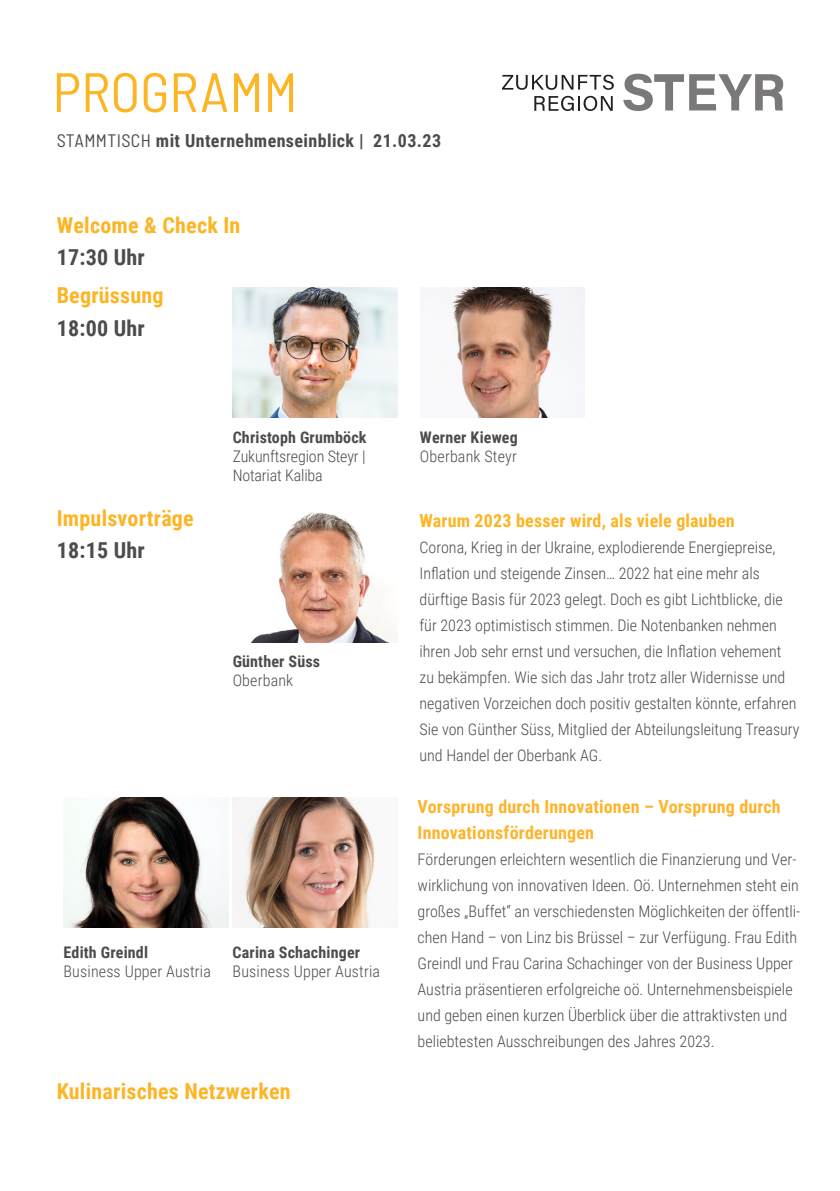
<style>
.page{position:relative;width:840px;height:1191px;background:#fff}
.page>*{position:absolute;margin:0;border:0;box-sizing:border-box;transform-origin:0 0}
.t1{font:semi-condensed 55.2px "Barlow";color:#fcb525}
.t2{font:700 22px "Roboto Condensed";letter-spacing:.01em;color:#fcb525}
.t3{font:700 22px "Roboto Condensed";letter-spacing:.01em;color:#4b4c4d}
.ZRS_Flieißtext_Headl{font:700 18px/26px "Roboto Condensed";letter-spacing:.01em;color:#fcb52c}
.t4{font:700 18px "Roboto Condensed";letter-spacing:.02em;color:#4b4c4d}
.ZRS_Flieißtext_Headl-2{font:700 18px "Roboto Condensed";letter-spacing:.01em;color:#fcb525}
.ZRS_Flieißtext_Headl-3{font:300 16px/26px "Roboto Condensed";color:#4b4c4d}
.ZRS_Fließtext{font:700 16px "Roboto Condensed";letter-spacing:.01em;color:#4b4c4d}
.ZRS_Fließtext-2{font:300 16px "Roboto Condensed";letter-spacing:.01em;color:#4b4c4d}
.ZRS_Fließtext-3{font:300 16px "Roboto Condensed";letter-spacing:-.01em;color:#4b4c4d}
.s1{font-family:"Barlow";font-weight:400;font-stretch:semi-condensed}
</style>
<div class="page">
<svg style="left:502px;top:75px;width:111px;height:15px"></svg>
<svg style="left:534px;top:96px;width:78px;height:15px"></svg>
<svg style="left:623px;top:74px;width:159px;height:37px"></svg>
<img style="left:251px;top:512px;width:146px;height:130px">
<img style="left:452px;top:288px;width:132px;height:130px">
<img style="left:232px;top:288px;width:165px;height:130px">
<img style="left:232px;top:797px;width:143px;height:130px">
<img style="left:63px;top:797px;width:165px;height:130px">
<p class="t1" style="left:52px;top:58px;width:246px">PROGRAMM</p>
<p class="t4" style="left:57px;top:128px;width:386px"><span class="s1">STAMMTISCH</span> mit Unternehmenseinblick | 21.03.23</p>
<p class="t2" style="left:57px;top:210px;width:185px">Welcome &amp; Check In</p>
<p class="t3" style="left:57px;top:242px;width:90px">17:30 Uhr</p>
<p class="t2" style="left:57px;top:280px;width:108px">Begrüssung</p>
<p class="t3" style="left:57px;top:312px;width:90px">18:00 Uhr</p>
<p class="t2" style="left:57px;top:503px;width:138px">Impulsvorträge</p>
<p class="t3" style="left:57px;top:535px;width:90px">18:15 Uhr</p>
<p class="ZRS_Fließtext" style="left:232px;top:426px;width:135px">Christoph Grumböck</p>
<p class="ZRS_Fließtext-3" style="left:232px;top:445px;width:134px">Zukunftsregion Steyr |</p>
<p class="ZRS_Fließtext-3" style="left:232px;top:464px;width:91px">Notariat Kaliba</p>
<p class="ZRS_Fließtext" style="left:232px;top:649px;width:89px">Günther Süss</p>
<p class="ZRS_Fließtext-2" style="left:232px;top:669px;width:62px">Oberbank</p>
<p class="ZRS_Fließtext" style="left:63px;top:940px;width:86px">Edith Greindl</p>
<p class="ZRS_Fließtext-2" style="left:63px;top:960px;width:149px">Business Upper Austria</p>
<p class="ZRS_Fließtext" style="left:232px;top:940px;width:129px">Carina Schachinger</p>
<p class="ZRS_Fließtext-2" style="left:232px;top:960px;width:149px">Business Upper Austria</p>
<p class="t2" style="left:57px;top:1075px;width:235px">Kulinarisches Netzwerken</p>
<p class="ZRS_Fließtext" style="left:420px;top:426px;width:99px">Werner Kieweg</p>
<p class="ZRS_Fließtext-2" style="left:420px;top:445px;width:98px">Oberbank Steyr</p>
<p class="ZRS_Flieißtext_Headl-2" style="left:419px;top:508px;width:316px">Warum 2023 besser wird, als viele glauben</p>
<p class="ZRS_Flieißtext_Headl-3" style="left:419px;top:534px;width:381px">Corona, Krieg in der Ukraine, explodierende Energiepreise, Inflation und steigende Zinsen… 2022 hat eine mehr als dürftige Basis für 2023 gelegt. Doch es gibt Lichtblicke, die für 2023 optimistisch stimmen. Die Notenbanken nehmen ihren Job sehr ernst und versuchen, die Inflation vehement zu bekämpfen. Wie sich das Jahr trotz aller Widernisse und negativen Vorzeichen doch positiv gestalten könnte, erfahren Sie von Günther Süss, Mitglied der Abteilungsleitung Treasury und Handel der Oberbank AG.</p>
<p class="ZRS_Flieißtext_Headl" style="left:417px;top:793px;width:364px">Vorsprung durch Innovationen – Vorsprung durch<br>Innovationsförderungen</p>
<p class="ZRS_Flieißtext_Headl-3" style="left:417px;top:846px;width:384px">Förderungen erleichtern wesentlich die Finanzierung und Ver&shy;wirklichung von innovativen Ideen. Oö. Unternehmen steht ein großes „Buffet“ an verschiedensten Möglichkeiten der öffentli&shy;chen Hand – von Linz bis Brüssel – zur Verfügung. Frau Edith Greindl und Frau Carina Schachinger von der Business Upper Austria präsentieren erfolgreiche oö. Unternehmensbeispiele und geben einen kurzen Überblick über die attraktivsten und beliebtesten Ausschreibungen des Jahres 2023.</p>
</div>
